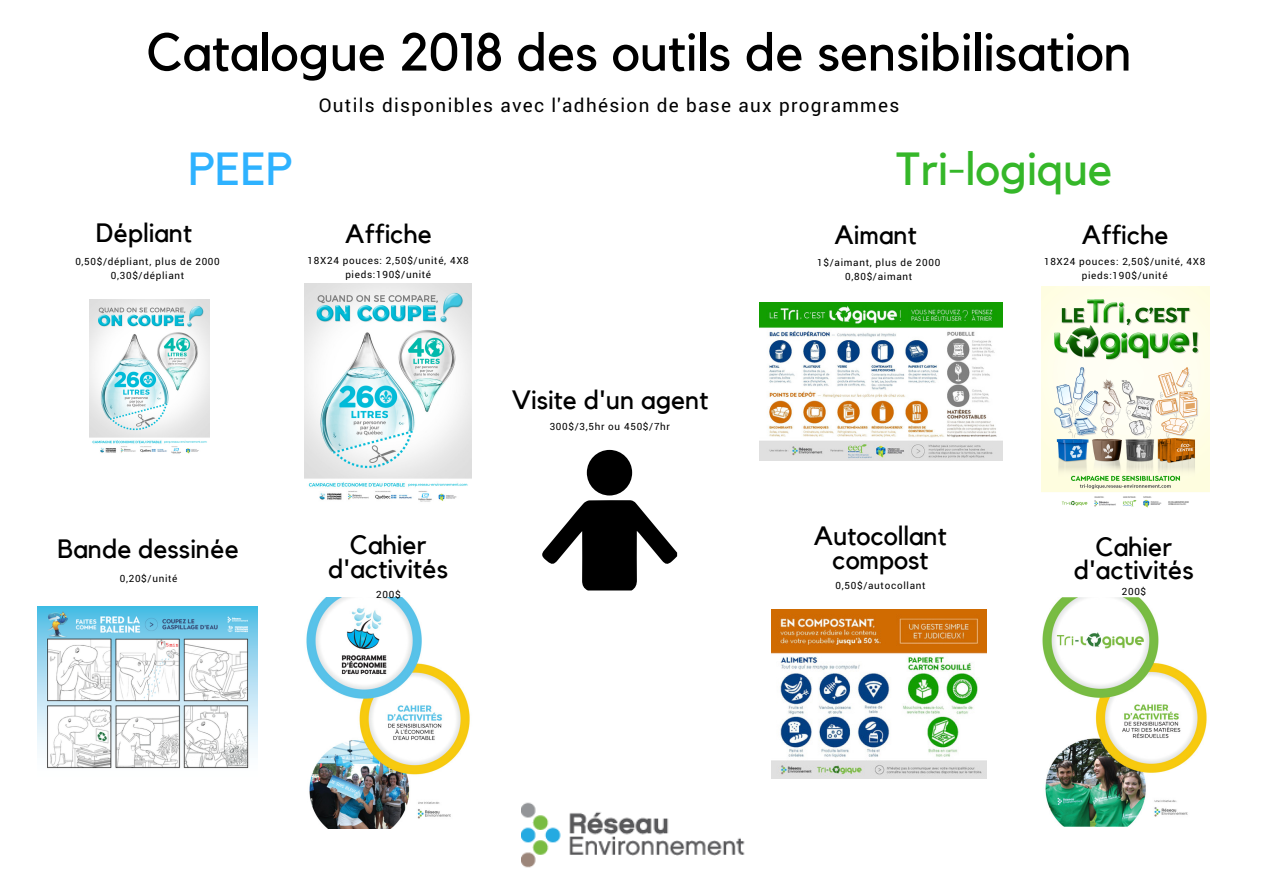
<style>
.page{position:relative;width:1263px;height:893px;background:#fff}
.page>*{position:absolute;margin:0;border:0;box-sizing:border-box;transform-origin:0 0}
.t1{font:52.95px "Kollektif";color:#000}
.t2{font:46.35px "Kollektif";color:#35b729}
.t3{font:46.35px "Kollektif";color:#2eb2ff}
.t4{font:26.4px/23.5px "Kollektif";color:#000;text-align:center}
.t5{font:18.9px "Roboto";letter-spacing:.07em;color:#000}
.t6{font:9.9px/14.5px "Roboto";letter-spacing:.07em;color:#000;text-align:center}
</style>
<div class="page">
<img style="left:1042px;top:597px;width:165px;height:230px">
<img style="left:306px;top:597px;width:164px;height:232px">
<img style="left:305px;top:283px;width:166px;height:219px">
<img style="left:759px;top:303px;width:243px;height:157px">
<img style="left:772px;top:610px;width:214px;height:168px">
<img style="left:90px;top:299px;width:119px;height:155px">
<div style="left:587px;top:450px;width:45px;height:46px;background:#000;border-radius:50%"></div>
<svg style="left:542px;top:500px;width:135px;height:90px"></svg>
<img style="left:522px;top:802px;width:223px;height:66px">
<img style="left:37px;top:606px;width:221px;height:163px">
<img style="left:1041px;top:287px;width:168px;height:221px">
<h1 class="t1" style="left:146px;top:28px;width:987px">Catalogue 2018 des outils de sensibilisation</h1>
<h3 class="t5" style="left:319px;top:92px;width:582px">Outils disponibles avec l'adhésion de base aux programmes</h3>
<h2 class="t3" style="left:188px;top:147px;width:106px">PEEP</h2>
<h2 class="t2" style="left:896px;top:147px;width:218px">Tri-logique</h2>
<h3 class="t4" style="left:96px;top:222px;width:98px">Dépliant</h3>
<h3 class="t4" style="left:345px;top:223px;width:88px">Affiche</h3>
<h3 class="t4" style="left:835px;top:224px;width:84px">Aimant</h3>
<h3 class="t4" style="left:1082px;top:224px;width:88px">Affiche</h3>
<p class="t6" style="left:75px;top:254px;width:146px">0,50$/dépliant, plus de 2000<br>0,30$/dépliant</p>
<p class="t6" style="left:308px;top:252px;width:163px">18X24 pouces: 2,50$/unité, 4X8 pieds:190$/unité</p>
<p class="t6" style="left:817px;top:255px;width:125px">1$/aimant, plus de 2000<br>0,80$/aimant</p>
<p class="t6" style="left:1044px;top:254px;width:163px">18X24 pouces: 2,50$/unité, 4X8 pieds:190$/unité</p>
<h3 class="t4" style="left:512px;top:389px;width:198px">Visite d'un agent</h3>
<p class="t6" style="left:550px;top:419px;width:122px">300$/3,5hr ou 450$/7hr</p>
<h3 class="t4" style="left:57px;top:538px;width:183px">Bande dessinée</h3>
<p class="t6" style="left:120px;top:571px;width:59px">0,20$/unité</p>
<h3 class="t4" style="left:328px;top:534px;width:122px">Cahier d'activités</h3>
<p class="t6" style="left:376px;top:587px;width:26px">200$</p>
<h3 class="t4" style="left:814px;top:525px;width:134px">Autocollant compost</h3>
<p class="t6" style="left:836px;top:578px;width:91px">0,50$/autocollant</p>
<h3 class="t4" style="left:1074px;top:536px;width:122px">Cahier d'activités</h3>
<p class="t6" style="left:1122px;top:584px;width:26px">200$</p>
</div>
